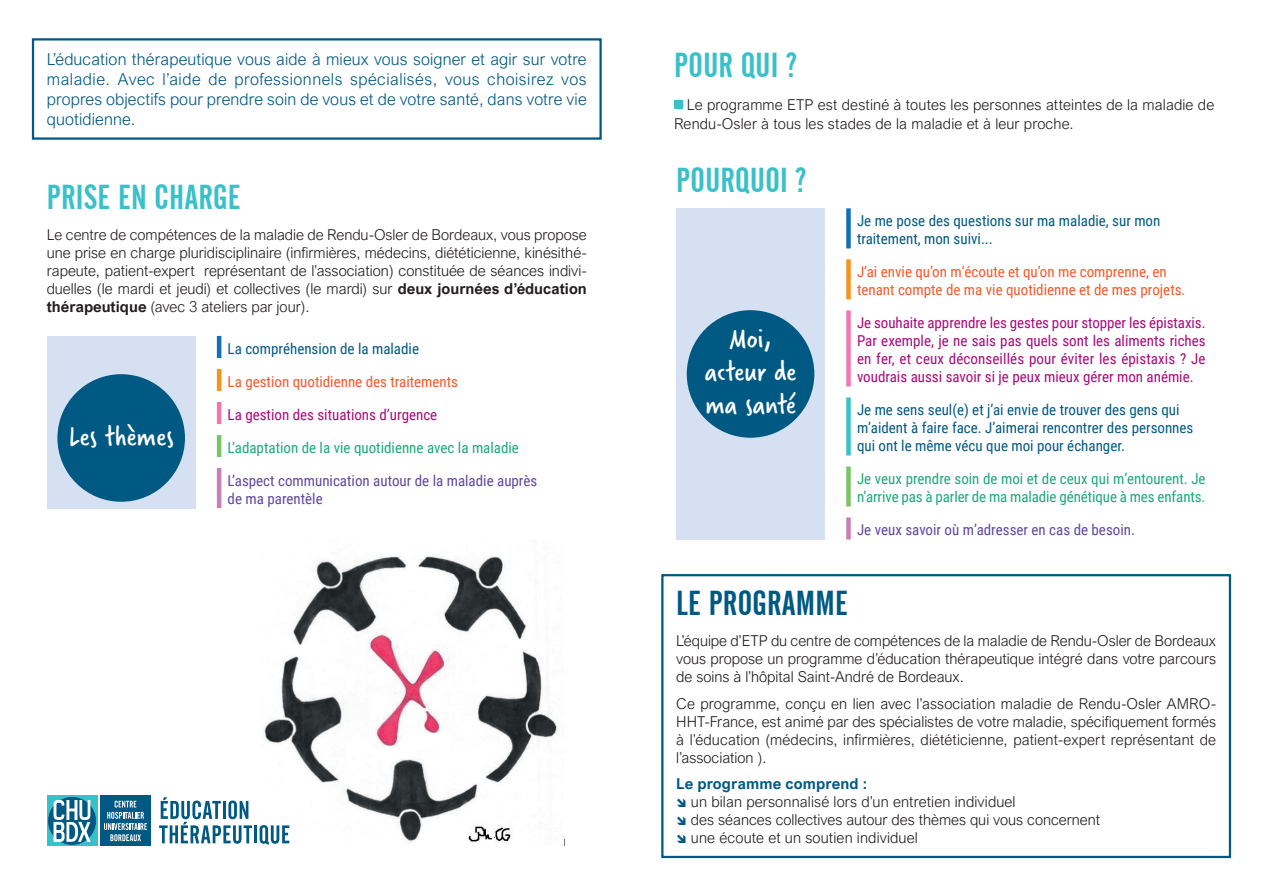
<style>
.page{position:relative;width:1263px;height:893px;background:#fff}
.page>*{position:absolute;margin:0;border:0;box-sizing:border-box;transform-origin:0 0}
.t1{font:34.5px "Alternate Gothic No 2 BT";letter-spacing:.01em;color:#3ac0c9}
.t2{font:34.5px "Alternate Gothic No 2 BT";letter-spacing:.01em;color:#005982}
.t3{font:30px/33px "Verveine";letter-spacing:.01em;color:#fff;text-align:center}
.t4{font:300 16.5px/19.8px "Arial Nova";letter-spacing:.01em;color:#005982;text-align:justify}
.t5{font:300 15px/18px "Arial Nova";letter-spacing:.005em;color:#231f20;text-align:justify}
.t6{font:15px/18px "Roboto Condensed";color:#a8097a;text-align:justify}
.t7{font:15px/18px "Roboto Condensed";color:#005982}
.t8{font:15px/18px "Roboto Condensed";color:#1da878}
.t9{font:15px/18px "Roboto Condensed";color:#f15929}
.t10{font:15px/18px "Roboto Condensed";color:#61479d}
.t11{font:700 15px "Arial Nova";letter-spacing:.01em;color:#005982}
.s1{font-weight:700}
</style>
<div class="page">
<img style="left:259px;top:556px;width:306px;height:290px">
<div style="left:661px;top:574px;width:570px;height:284px;border:2px solid #005982"></div>
<div style="left:32px;top:38px;width:570px;height:102px;border:2px solid #005982"></div>
<div style="left:674px;top:100px;width:9px;height:9px;background:#3ac0c9"></div>
<div style="left:47px;top:336px;width:149px;height:172px;background:#d5e1f2"></div>
<div style="left:57px;top:374px;width:128px;height:128px;background:#005982;border-radius:50%"></div>
<hr style="left:217px;top:336px;width:4px;height:22px;background:#136fb8">
<hr style="left:217px;top:369px;width:4px;height:22px;background:#f7931d">
<hr style="left:217px;top:402px;width:4px;height:22px;background:#f178ae">
<hr style="left:217px;top:435px;width:4px;height:22px;background:#7bc465">
<hr style="left:217px;top:468px;width:4px;height:40px;background:#c77fb6">
<div style="left:676px;top:208px;width:149px;height:332px;background:#d5e1f2"></div>
<div style="left:687px;top:310px;width:127px;height:128px;background:#005982;border-radius:50%"></div>
<div style="left:846px;top:208px;width:5px;height:40px;background:#136fb8"></div>
<div style="left:846px;top:259px;width:5px;height:40px;background:#f7931d"></div>
<div style="left:846px;top:310px;width:5px;height:76px;background:#f178ae"></div>
<div style="left:846px;top:466px;width:5px;height:41px;background:#7bc465"></div>
<div style="left:846px;top:517px;width:5px;height:23px;background:#c77fb6"></div>
<div style="left:846px;top:397px;width:5px;height:58px;background:#3ac0c9"></div>
<div style="left:100px;top:796px;width:51px;height:50px;background:#005982"></div>
<svg style="left:104px;top:801px;width:43px;height:40px"></svg>
<div style="left:47px;top:796px;width:50px;height:50px;background:#3ac0c9"></div>
<svg style="left:48px;top:797px;width:48px;height:48px"></svg>
<svg style="left:54px;top:800px;width:37px;height:42px;background:#7baabe"></svg>
<svg style="left:159px;top:797px;width:93px;height:47px"></svg>
<hr style="left:254px;top:825px;width:3px;height:18px;background:#005982">
<svg style="left:260px;top:825px;width:29px;height:20px"></svg>
<p class="t4" style="left:47px;top:50px;width:541px">L’éducation thérapeutique vous aide à mieux vous soigner et agir sur votre maladie. Avec l’aide de professionnels spécialisés, vous choisirez vos propres objectifs pour prendre soin de vous et de votre santé, dans votre vie quotidienne.</p>
<h1 class="t1" style="left:674px;top:46px;width:124px">POUR QUI ?</h1>
<p class="t5" style="left:674px;top:94px;width:542px;line-height:19.5px;text-indent:13px">Le programme ETP est destiné à toutes les personnes atteintes de la maladie de<br>Rendu-Osler à tous les stades de la maladie et à leur proche.</p>
<h1 class="t1" style="left:47px;top:178px;width:195px">PRISE EN CHARGE</h1>
<p class="t5" style="left:47px;top:226px;width:542px">Le centre de compétences de la maladie de Rendu-Osler de Bordeaux, vous propose une prise en charge pluridisciplinaire (infirmières, médecins, diététicienne, kinésithé&shy;rapeute, patient-expert représentant de l’association) constituée de séances indivi&shy;duelles (le mardi et jeudi) et collectives (le mardi) sur <span class="s1">deux journées d’éducation thérapeutique</span> (avec 3 ateliers par jour).</p>
<h2 class="t3" style="left:69px;top:420px;width:107px">Les thèmes</h2>
<p class="t7" style="left:228px;top:339px;width:193px">La compréhension de la maladie</p>
<p class="t9" style="left:228px;top:372px;width:232px">La gestion quotidienne des traitements</p>
<p class="t6" style="left:228px;top:405px;width:211px">La gestion des situations d’urgence</p>
<p class="t8" style="left:228px;top:438px;width:293px">L’adaptation de la vie quotidienne avec la maladie</p>
<p class="t10" style="left:228px;top:471px;width:311px">L’aspect communication autour de la maladie auprès de ma parentèle</p>
<h1 class="t1" style="left:676px;top:161px;width:132px">POURQUOI ?</h1>
<h2 class="t3" style="left:705px;top:322px;width:93px">Moi, acteur de ma santé</h2>
<p class="t7" style="left:857px;top:211px;width:305px">Je me pose des questions sur ma maladie, sur mon traitement, mon suivi...</p>
<p class="t9" style="left:857px;top:262px;width:330px">J’ai envie qu’on m’écoute et qu’on me comprenne, en tenant compte de ma vie quotidienne et de mes projets.</p>
<p class="t6" style="left:857px;top:313px;width:350px">Je souhaite apprendre les gestes pour stopper les épistaxis.<br>Par exemple, je ne sais pas quels sont les aliments riches en fer, et ceux déconseillés pour éviter les épistaxis ? Je voudrais aussi savoir si je peux mieux gérer mon anémie.</p>
<p class="t7" style="left:857px;top:400px;width:338px">Je me sens seul(e) et j’ai envie de trouver des gens qui m’aident à faire face. J’aimerai rencontrer des personnes qui ont le même vécu que moi pour échanger.</p>
<p class="t8" style="left:857px;top:469px;width:350px">Je veux prendre soin de moi et de ceux qui m’entourent. Je n’arrive pas à parler de ma maladie génétique à mes enfants.</p>
<p class="t10" style="left:857px;top:520px;width:279px">Je veux savoir où m’adresser en cas de besoin.</p>
<h1 class="t2" style="left:676px;top:584px;width:173px">LE PROGRAMME</h1>
<p class="t5" style="left:676px;top:632px;width:541px">L’équipe d’ETP du centre de compétences de la maladie de Rendu-Osler de Bordeaux vous propose un programme d’éducation thérapeutique intégré dans votre parcours de soins à l’hôpital Saint-André de Bordeaux.</p>
<p class="t5" style="left:676px;top:694px;width:541px">Ce programme, conçu en lien avec l’association maladie de Rendu-Osler AMRO-HHT-France, est animé par des spécialistes de votre maladie, spécifiquement formés à l’éducation (médecins, infirmières, diététicienne, patient-expert représentant de l’association ).</p>
<p class="t11" style="left:676px;top:775px;width:192px">Le programme comprend :</p>
<p class="t5" style="left:691px;top:793px;width:411px;text-align:left">un bilan personnalisé lors d’un entretien individuel<br>des séances collectives autour des thèmes qui vous concernent une écoute et un soutien individuel</p>
</div>
